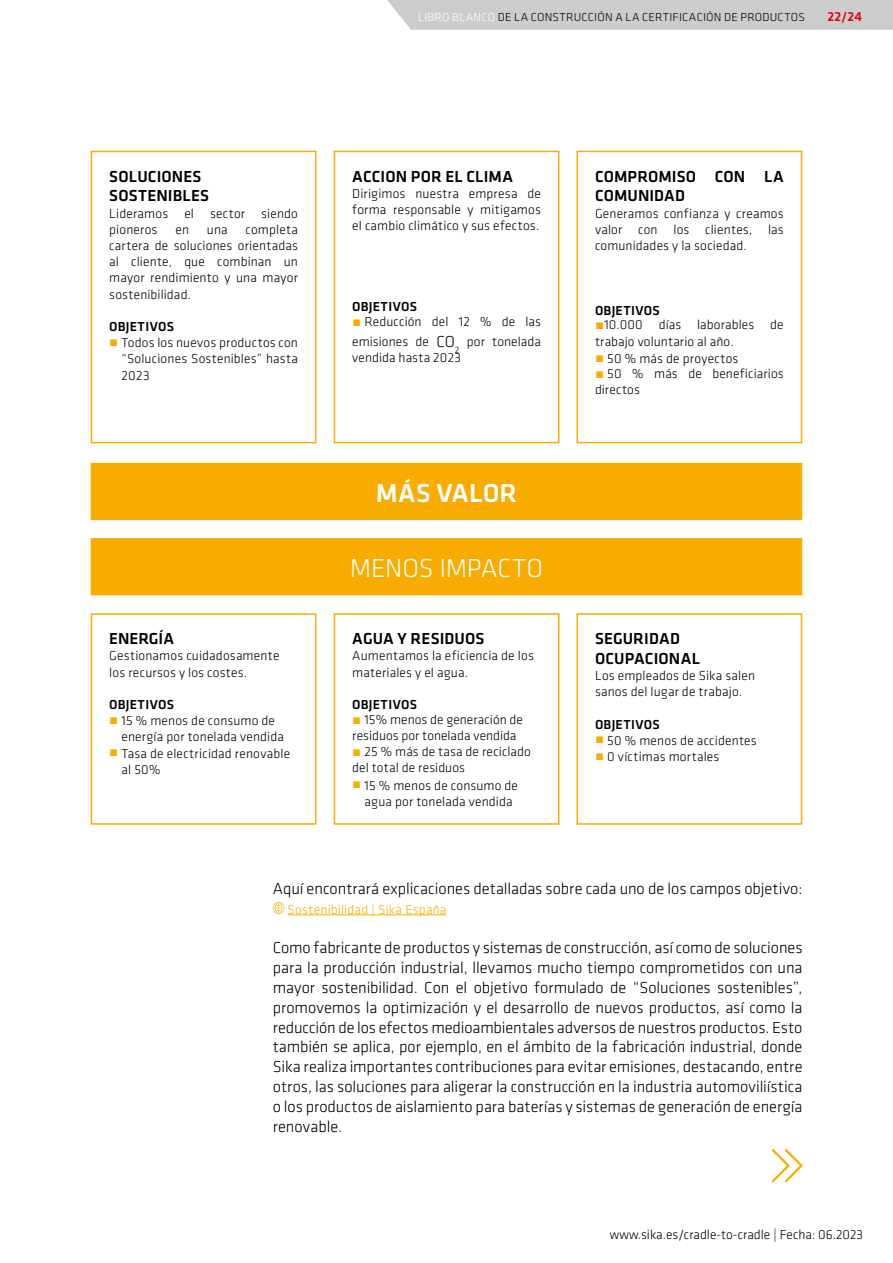
<style>
.page{position:relative;width:893px;height:1263px;background:#fff}
.page>*{position:absolute;margin:0;border:0;box-sizing:border-box;transform-origin:0 0}
.t1{font:300 27px "Klavika";letter-spacing:-.005em;color:#fff}
.t2{font:500 27px "Klavika";letter-spacing:.01em;color:#fff}
.t3{font:300 16.5px/19.8px "Klavika";letter-spacing:-.005em;color:#000;text-align:justify}
.t4{font:500 16.5px/19.8px "Klavika";letter-spacing:.005em;color:#000}
.t5{font:300 13.5px/16.2px "Klavika";letter-spacing:.01em;color:#000}
.t6{font:500 13.5px "Klavika";letter-spacing:.025em;color:#000}
.t7{font:300 13.5px "Klavika";letter-spacing:.015em;color:#f8ac00}
.t8{font:500 13.5px "Klavika";color:#e3000b}
.t9{font:300 12px "Klavika";letter-spacing:.02em;color:#000}
.s1{color:#fff}
.s2{color:#f8ac00}
.s3{font-size:16.5px}
</style>
<div class="page">
<div style="left:387px;top:0;width:506px;height:30px;background:#cbcccc"></div>
<hr style="left:288px;top:914px;width:158px;height:1px;background:#f8ac00">
<svg style="left:273px;top:902px;width:11px;height:12px"></svg>
<div style="left:91px;top:151px;width:225px;height:292px;border:2px solid #f8ac00"></div>
<div style="left:91px;top:613px;width:225px;height:212px;border:2px solid #f8ac00"></div>
<div style="left:91px;top:464px;width:710px;height:55px;background:#f8ac00"></div>
<div style="left:91px;top:463px;width:711px;height:57px;border:2px solid #f8ac00"></div>
<div style="left:91px;top:539px;width:710px;height:56px;background:#f8ac00"></div>
<div style="left:91px;top:538px;width:711px;height:57px;border:2px solid #f8ac00"></div>
<div style="left:334px;top:151px;width:225px;height:292px;border:2px solid #f8ac00"></div>
<div style="left:334px;top:613px;width:225px;height:212px;border:2px solid #f8ac00"></div>
<div style="left:576px;top:151px;width:226px;height:292px;border:2px solid #f8ac00"></div>
<div style="left:576px;top:613px;width:226px;height:212px;border:2px solid #f8ac00"></div>
<svg style="left:771px;top:1149px;width:32px;height:34px"></svg>
<p class="t9" style="left:418px;top:10px;width:388px"><span class="s1">LIBRO BLANCO</span> DE LA CONSTRUCCIÓN A LA CERTIFICACIÓN DE PRODUCTOS</p>
<p class="t8" style="left:827px;top:7px;width:36px">22/24</p>
<p class="t4" style="left:109px;top:166px;width:101px">SOLUCIONES<br>SOSTENIBLES</p>
<p class="t5" style="left:109px;top:205px;width:190px">Lideramos el sector siendo pioneros</p>
<p class="t5" style="left:109px;top:221px;width:190px;text-align:justify;text-indent:136px">completa cartera de soluciones orientadas al cliente, que combinan un mayor rendimiento y una mayor sostenibilidad.</p>
<p class="t6" style="left:109px;top:317px;width:66px">OBJETIVOS</p>
<p class="t5" style="left:122px;top:334px;width:178px;text-align:justify;text-indent:-12px"><span class="s2">•</span> Todos los nuevos productos con “Soluciones Sostenibles” hasta 2023</p>
<p class="t5" style="left:175px;top:221px;width:15px">en</p>
<p class="t5" style="left:207px;top:221px;width:22px">una</p>
<p class="t4" style="left:109px;top:628px;width:66px">ENERGÍA</p>
<p class="t5" style="left:109px;top:648px;width:172px">Gestionamos cuidadosamente los recursos y los costes.</p>
<p class="t6" style="left:109px;top:695px;width:66px">OBJETIVOS</p>
<p class="t5" style="left:122px;top:712px;width:164px;text-indent:-12px"><span class="s2">•</span> 15 % menos de consumo de energía por tonelada vendida</p>
<p class="t5" style="left:122px;top:745px;width:170px;text-indent:-12px"><span class="s2">•</span> Tasa de electricidad renovable al 50%</p>
<p class="t4" style="left:352px;top:166px;width:162px">ACCION POR EL CLIMA</p>
<p class="t5" style="left:352px;top:185px;width:190px;text-align:justify">Dirigimos nuestra empresa de forma responsable y mitigamos el cambio climático y sus efectos.</p>
<p class="t6" style="left:352px;top:298px;width:66px">OBJETIVOS</p>
<p class="t5" style="left:352px;top:311px;width:190px;line-height:19.8px"><span class="s2">•</span> Reducción del 12 % de las emisiones de <span class="s3">CO</span><sub>2</sub></p>
<p class="t5" style="left:467px;top:333px;width:76px">por tonelada</p>
<p class="t5" style="left:352px;top:349px;width:110px">vendida hasta 2023</p>
<h1 class="t2" style="left:376px;top:474px;width:143px">MÁS VALOR</h1>
<h1 class="t1" style="left:350px;top:552px;width:195px">MENOS IMPACTO</h1>
<p class="t4" style="left:352px;top:628px;width:134px">AGUA Y RESIDUOS</p>
<p class="t5" style="left:352px;top:648px;width:183px">Aumentamos la eficiencia de los materiales y el agua.</p>
<p class="t6" style="left:352px;top:695px;width:66px">OBJETIVOS</p>
<p class="t5" style="left:352px;top:711px;width:172px"><span class="s2">•</span> 15% menos de generación de residuos por tonelada vendida</p>
<p class="t5" style="left:352px;top:743px;width:180px"><span class="s2">•</span> 25 % más de tasa de reciclado del total de residuos</p>
<p class="t5" style="left:352px;top:777px;width:167px;text-align:center"><span class="s2">•</span> 15 % menos de consumo de agua por tonelada vendida</p>
<p class="t4" style="left:595px;top:166px;width:190px">COMPROMISO CON LA<br>COMUNIDAD</p>
<p class="t5" style="left:595px;top:205px;width:190px;text-align:justify">Generamos confianza y creamos valor con los clientes, las comunidades y la sociedad.</p>
<p class="t6" style="left:595px;top:301px;width:66px">OBJETIVOS</p>
<p class="t5" style="left:595px;top:317px;width:190px"><span class="s2">•</span>10.000 días laborables de trabajo voluntario al año.</p>
<p class="t5" style="left:595px;top:351px;width:145px"><span class="s2">•</span> 50 % más de proyectos</p>
<p class="t5" style="left:595px;top:365px;width:190px"><span class="s2">•</span> 50 % más de beneficiarios directos</p>
<p class="t4" style="left:595px;top:628px;width:106px">SEGURIDAD<br>OCUPACIONAL</p>
<p class="t5" style="left:595px;top:667px;width:162px">Los empleados de Sika salen sanos del lugar de trabajo.</p>
<p class="t6" style="left:595px;top:715px;width:66px">OBJETIVOS</p>
<p class="t5" style="left:595px;top:732px;width:163px"><span class="s2">•</span> 50 % menos de accidentes</p>
<p class="t5" style="left:595px;top:748px;width:126px"><span class="s2">•</span> 0 víctimas mortales</p>
<p class="t3" style="left:273px;top:878px;width:531px">Aquí encontrará explicaciones detalladas sobre cada uno de los campos objetivo:</p>
<p class="t7" style="left:288px;top:901px;width:160px">Sostenibilidad | Sika España</p>
<p class="t3" style="left:273px;top:938px;width:531px">Como fabricante de productos y sistemas de construcción, así como de soluciones para la producción industrial, llevamos mucho tiempo comprometidos con una mayor sostenibilidad. Con el objetivo formulado de “Soluciones sostenibles”, promovemos la optimización y el desarrollo de nuevos productos, así como la reducción de los efectos medioambientales adversos de nuestros productos. Esto también se aplica, por ejemplo, en el ámbito de la fabricación industrial, donde Sika realiza importantes contribuciones para evitar emisiones, destacando, entre otros, las soluciones para aligerar la construcción en la industria automoviliística o los productos de aislamiento para baterías y sistemas de generación de energía renovable.</p>
<p class="t5" style="left:610px;top:1226px;width:255px">www.sika.es/cradle-to-cradle | Fecha: 06.2023</p>
</div>
